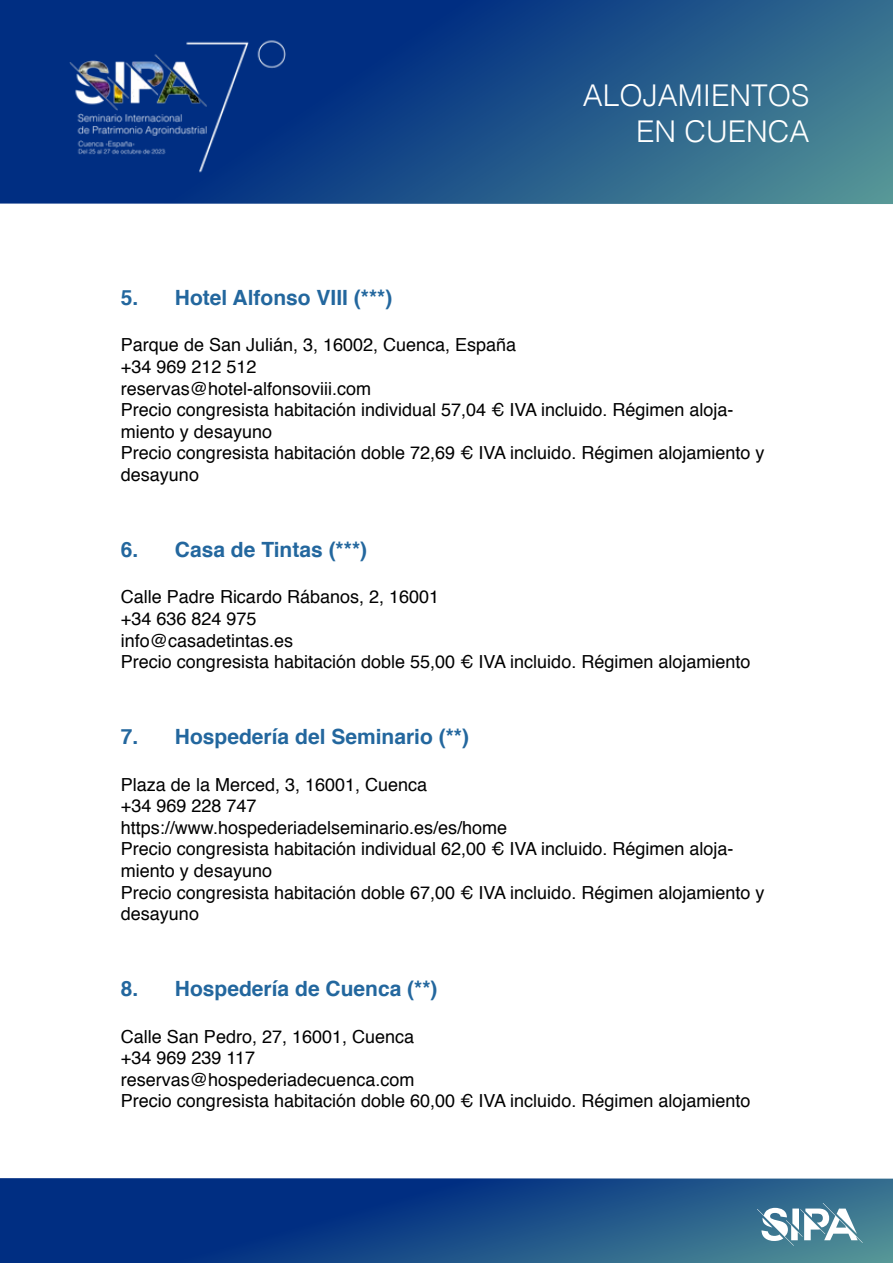
<style>
.page{position:relative;width:893px;height:1263px;background:#fff}
.page>*{position:absolute;margin:0;border:0;box-sizing:border-box;transform-origin:0 0}
.t1{font:300 30px/36px "Helvetica";color:#fff;text-align:right}
.t2{font:700 21px "Helvetica";color:#23679e}
.t3{font:18px/21.6px "Helvetica";color:#000}
</style>
<div class="page">
<svg style="left:0;top:0;width:893px;height:204px;background:#1e5289"></svg>
<svg style="left:0;top:1178px;width:893px;height:85px;background:#154787"></svg>
<img style="left:57px;top:21px;width:241px;height:171px">
<svg style="left:757px;top:1203px;width:106px;height:43px"></svg>
<h1 class="t1" style="left:583px;top:75px;width:228px">ALOJAMIENTOS<br>EN CUENCA</h1>
<p class="t2" style="left:121px;top:280px;width:273px">5. Hotel Alfonso VIII (***)</p>
<p class="t3" style="left:121px;top:335px;width:645px">Parque de San Julián, 3, 16002, Cuenca, España<br>+34 969 212 512<br>reservas@hotel-alfonsoviii.com<br>Precio congresista habitación individual 57,04 € IVA incluido. Régimen aloja&shy;miento y desayuno<br>Precio congresista habitación doble 72,69 € IVA incluido. Régimen alojamiento y desayuno</p>
<p class="t2" style="left:121px;top:532px;width:248px">6. Casa de Tintas (***)</p>
<p class="t3" style="left:121px;top:587px;width:631px">Calle Padre Ricardo Rábanos, 2, 16001<br>+34 636 824 975<br>info@casadetintas.es<br>Precio congresista habitación doble 55,00 € IVA incluido. Régimen alojamiento</p>
<p class="t2" style="left:121px;top:719px;width:350px">7. Hospedería del Seminario (**)</p>
<p class="t3" style="left:121px;top:774px;width:645px">Plaza de la Merced, 3, 16001, Cuenca<br>+34 969 228 747<br>https://www.hospederiadelseminario.es/es/home<br>Precio congresista habitación individual 62,00 € IVA incluido. Régimen aloja&shy;miento y desayuno<br>Precio congresista habitación doble 67,00 € IVA incluido. Régimen alojamiento y desayuno</p>
<p class="t2" style="left:121px;top:971px;width:318px">8. Hospedería de Cuenca (**)</p>
<p class="t3" style="left:121px;top:1026px;width:631px">Calle San Pedro, 27, 16001, Cuenca<br>+34 969 239 117<br>reservas@hospederiadecuenca.com<br>Precio congresista habitación doble 60,00 € IVA incluido. Régimen alojamiento</p>
</div>
